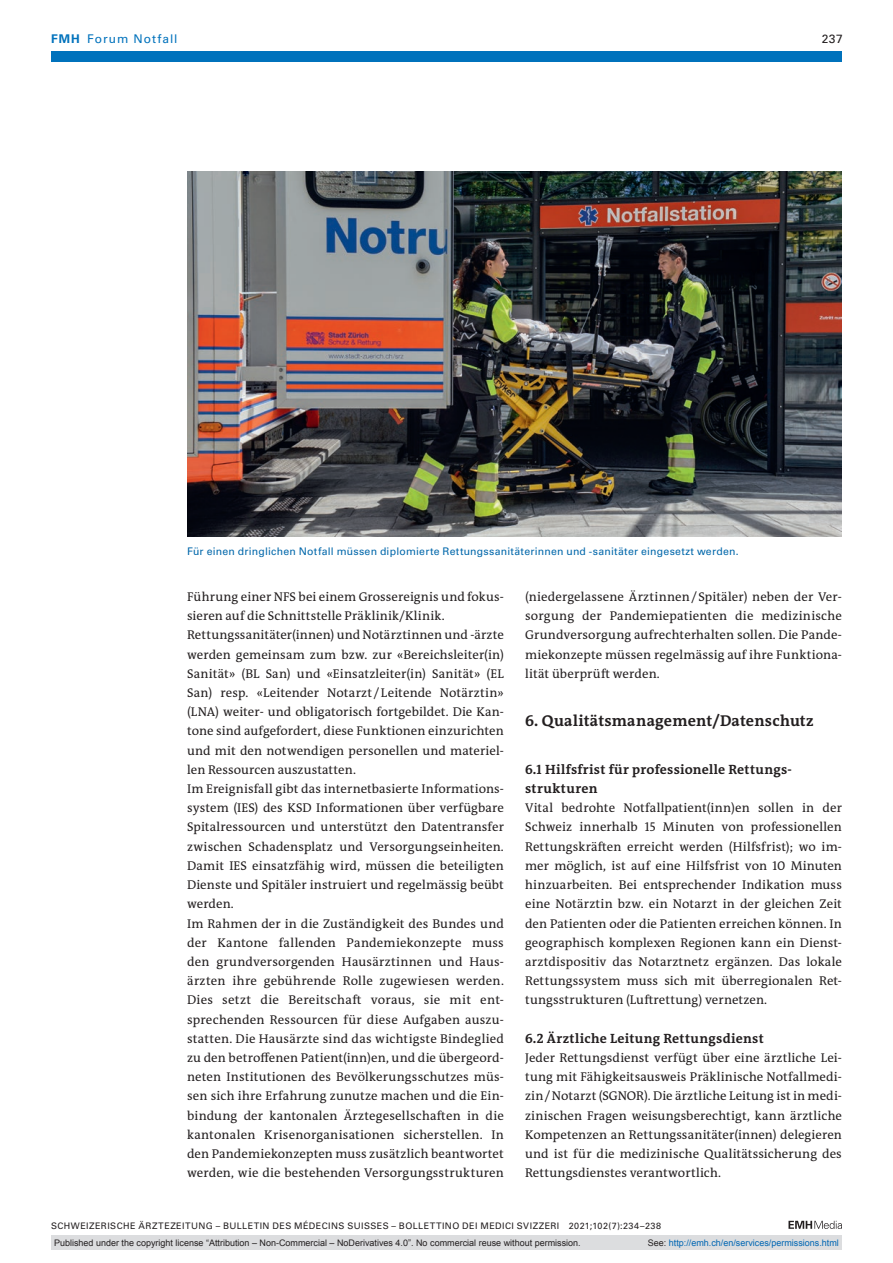
<style>
.page{position:relative;width:893px;height:1263px;background:#fff}
.page>*{position:absolute;margin:0;border:0;box-sizing:border-box;transform-origin:0 0}
.section-h1{font:700 15.75px "The Antiqua B W7";letter-spacing:.015em;color:#231f20}
.section-h2{font:700 13.5px/19.2px "The Antiqua B W7";letter-spacing:.02em;color:#231f20}
.section-pn{font:12.75px/19.2px "The Antiqua B W5 Plain";letter-spacing:.01em;color:#231f20;text-align:justify}
.t1{font:12px "Univers LT Std";letter-spacing:.08em;color:#0072bc}
.t2{font:12px "Univers LT Std";color:#231f20}
.fig-caption{font:10.5px "Univers LT Std";letter-spacing:.02em;color:#0067aa}
.t3{font:9px "Arial";color:#231f20}
.t4{font:9px "Univers LT Std";letter-spacing:.05em;color:#231f20}
.t5{font:9px "Arial";color:#0066b3}
.s1{font-weight:700}
.s2{color:#231f20}
</style>
<div class="page">
<svg style="left:788px;top:1221px;width:54px;height:8px"></svg>
<div style="left:51px;top:51px;width:791px;height:11px;background:#0072bc"></div>
<img style="left:187px;top:171px;width:655px;height:366px">
<div style="left:51px;top:1235px;width:791px;height:15px;background:#dcdddf"></div>
<p class="t1" style="left:51px;top:31px;width:128px"><span class="s1">FMH</span> Forum Notfall</p>
<p class="t2" style="left:822px;top:31px;width:23px">237</p>
<p class="fig-caption" style="left:187px;top:545px;width:553px">Für einen dringlichen Notfall müssen diplomierte Rettungssanitäterinnen und -sanitäter eingesetzt werden.</p>
<p class="section-pn" style="left:187px;top:587px;width:318px">Führung einer NFS bei einem Grossereignis und fokus&shy;sieren auf die Schnittstelle Präklinik/Klinik.</p>
<p class="section-pn" style="left:187px;top:626px;width:318px">Rettungssanitäter(innen) und Notärztinnen und -ärzte werden gemeinsam zum bzw. zur «Bereichsleiter(in)<br>Sanität» (BL San) und «Einsatzleiter(in) Sanität» (EL San) resp. «Leitender Notarzt /Leitende Notärztin» (LNA) weiter- und obligatorisch fortgebildet. Die Kan&shy;tone sind aufgefordert, diese Funktionen einzurichten und mit den notwendigen personellen und materiel&shy;len Ressourcen auszustatten.</p>
<p class="section-pn" style="left:187px;top:779px;width:318px">Im Ereignisfall gibt das internetbasierte Informations&shy;system (IES) des KSD Informationen über verfügbare Spitalressourcen und unterstützt den Datentransfer zwischen Schadensplatz und Versorgungseinheiten.<br>Damit IES einsatzfähig wird, müssen die beteiligten Dienste und Spitäler instruiert und regelmässig beübt werden.</p>
<p class="section-pn" style="left:187px;top:914px;width:318px">Im Rahmen der in die Zuständigkeit des Bundes und der Kantone fallenden Pandemiekonzepte muss den grundversorgenden Hausärztinnen und Haus&shy;ärzten ihre gebührende Rolle zugewiesen werden.<br>Dies setzt die Bereitschaft voraus, sie mit ent&shy;sprechenden Ressourcen für diese Aufgaben auszu&shy;statten. Die Hausärzte sind das wichtigste Bindeglied zu den betrof-fenen Patient(inn)en, und die übergeord&shy;neten Institutionen des Bevölkerungsschutzes müs&shy;sen sich ihre Erfahrung zunutze machen und die Ein&shy;bindung der kantonalen Ärztegesellschaften in die kantonalen Krisenorganisationen sicherstellen. In den Pandemiekonzepten muss zusätzlich beantwortet werden, wie die bestehenden Versorgungsstrukturen</p>
<p class="section-pn" style="left:525px;top:587px;width:318px">(niedergelassene Ärztinnen/Spitäler) neben der Ver&shy;sorgung der Pandemiepatienten die medizinische Grundversorgung aufrechterhalten sollen. Die Pande&shy;miekonzepte müssen regelmässig auf ihre Funktiona&shy;lität überprüft werden.</p>
<p class="section-h1" style="left:525px;top:710px;width:290px">6. Qualitätsmanagement/Datenschutz</p>
<p class="section-h2" style="left:525px;top:760px;width:267px">6.1 Hilfsfrist für professionelle Rettungs&shy;strukturen</p>
<p class="section-pn" style="left:525px;top:798px;width:318px">Vital bedrohte Notfallpatient(inn)en sollen in der Schweiz innerhalb 15 Minuten von professionellen Rettungskräften erreicht werden (Hilfsfrist); wo im&shy;mer möglich, ist auf eine Hilfsfrist von 10 Minuten hinzuarbeiten. Bei entsprechender Indikation muss eine Notärztin bzw. ein Notarzt in der gleichen Zeit den Patienten oder die Patienten erreichen können. In geographisch komplexen Regionen kann ein Dienst&shy;arztdispositiv das Notarztnetz ergänzen. Das lokale Rettungssystem muss sich mit überregionalen Ret&shy;tungsstrukturen (Luftrettung) vernetzen.</p>
<p class="section-h2" style="left:525px;top:1029px;width:240px">6.2 Ärztliche Leitung Rettungsdienst</p>
<p class="section-pn" style="left:525px;top:1048px;width:318px">Jeder Rettungsdienst verfügt über eine ärztliche Lei&shy;tung mit Fähigkeitsausweis Präklinische Notfallmedi&shy;zin/Notarzt (SGNOR). Die ärztliche Leitung ist in medi&shy;zinischen Fragen weisungsberechtigt, kann ärztliche Kompetenzen an Rettungssanitäter(innen) delegieren und ist für die medizinische Qualitätssicherung des Rettungsdienstes verantwortlich.</p>
<p class="t4" style="left:51px;top:1220px;width:611px">SCHWEIZERISCHE ÄRZTEZEITUNG – BULLETIN DES MÉDECINS SUISSES – BOLLETTINO DEI MEDICI SVIZZERI 2021;102(7):234–238</p>
<p class="t3" style="left:54px;top:1237px;width:528px">Published under the copyright license “Attribution – Non-Commercial – NoDerivatives 4.0”. No commercial reuse without permission.</p>
<p class="t5" style="left:648px;top:1237px;width:193px"><span class="s2">See:</span> http://emh.ch/en/services/permissions.html</p>
</div>
